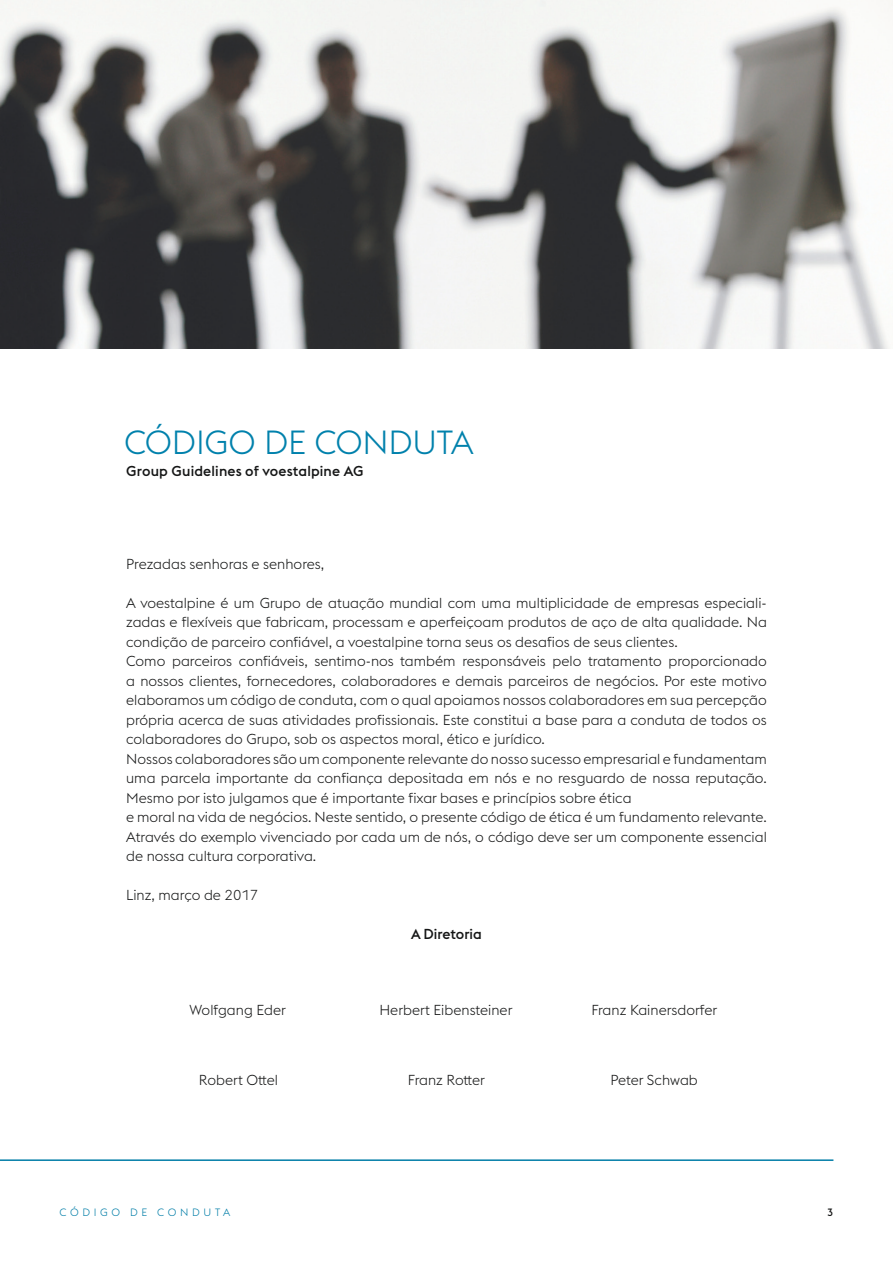
<style>
.page{position:relative;width:893px;height:1263px;background:#fff}
.page>*{position:absolute;margin:0;border:0;box-sizing:border-box;transform-origin:0 0}
.t1{font:300 33px "voestalpine";letter-spacing:-.005em;color:#0081ac}
.t2{font:300 14.25px/19.5px "voestalpine";color:#151616}
.t3{font:500 14.25px "voestalpine";letter-spacing:.01em;color:#151616}
.t4{font:300 10.5px "voestalpine";letter-spacing:.35em;color:#007da7}
.t5{font:500 10.5px "voestalpine";color:#151616}
</style>
<div class="page">
<hr style="left:0;top:1159px;width:833px;height:2px;background:#007da7">
<img style="left:0;top:0;width:893px;height:349px">
<h1 class="t1" style="left:124px;top:423px;width:351px">CÓDIGO DE CONDUTA</h1>
<p class="t3" style="left:126px;top:463px;width:239px">Group Guidelines of voestalpine AG</p>
<p class="t2" style="left:126px;top:554px;width:200px">Prezadas senhoras e senhores,</p>
<p class="t2" style="left:126px;top:593px;width:642px">A voestalpine é um Grupo de atuação mundial com uma multiplicidade de empresas especiali&shy;zadas e flexíveis que fabricam, processam e aperfeiçoam produtos de aço de alta qualidade. Na condição de parceiro confiável, a voestalpine torna seus os desafios de seus clientes.<br>Como parceiros confiáveis, sentimo-nos também responsáveis pelo tratamento proporcionado a nossos clientes, fornecedores, colaboradores e demais parceiros de negócios. Por este motivo elaboramos um código de conduta, com o qual apoiamos nossos colaboradores em sua percepção própria acerca de suas atividades profissionais. Este constitui a base para a conduta de todos os colaboradores do Grupo, sob os aspectos moral, ético e jurídico.<br>Nossos colaboradores são um componente relevante do nosso sucesso empresarial e fundamentam uma parcela importante da confiança depositada em nós e no resguardo de nossa reputação.<br>Mesmo por isto julgamos que é importante fixar bases e princípios sobre ética<br>e moral na vida de negócios. Neste sentido, o presente código de ética é um fundamento relevante.<br>Através do exemplo vivenciado por cada um de nós, o código deve ser um componente essencial de nossa cultura corporativa.</p>
<p class="t2" style="left:126px;top:885px;width:134px">Linz, março de 2017</p>
<p class="t3" style="left:411px;top:925px;width:72px">A Diretoria</p>
<p class="t2" style="left:189px;top:1000px;width:98px">Wolfgang Eder</p>
<p class="t2" style="left:199px;top:1071px;width:80px">Robert Ottel</p>
<p class="t2" style="left:379px;top:1000px;width:134px">Herbert Eibensteiner</p>
<p class="t2" style="left:591px;top:1000px;width:127px">Franz Kainersdorfer</p>
<p class="t2" style="left:408px;top:1071px;width:79px">Franz Rotter</p>
<p class="t2" style="left:610px;top:1071px;width:89px">Peter Schwab</p>
<p class="t4" style="left:60px;top:1206px;width:172px">CÓDIGO DE CONDUTA</p>
<p class="t5" style="left:827px;top:1205px;width:8px">3</p>
</div>
